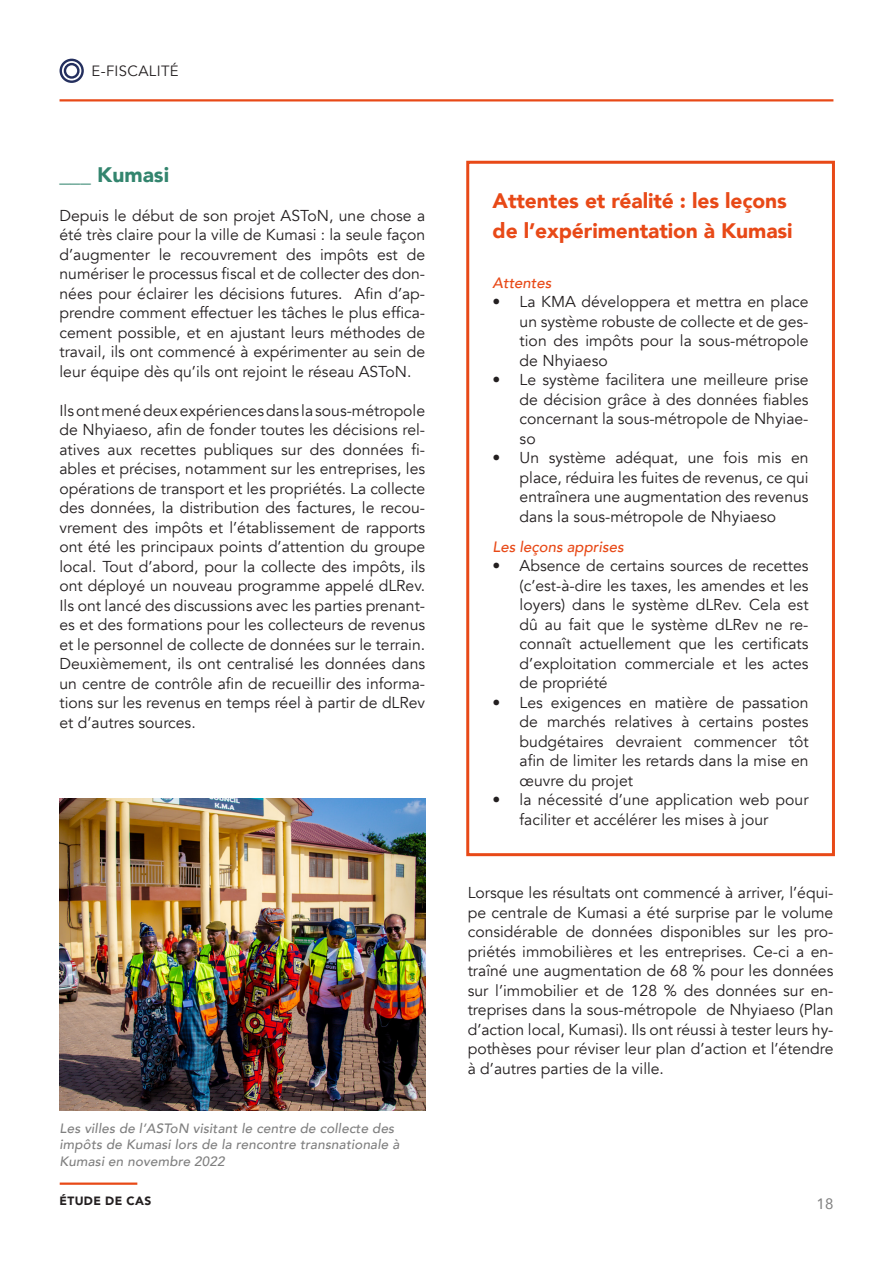
<style>
.page{position:relative;width:893px;height:1263px;background:#fff}
.page>*{position:absolute;margin:0;border:0;box-sizing:border-box;transform-origin:0 0}
._08_texte_sous-titre{font:900 21px/30px "Avenir";letter-spacing:-.005em;color:#e84917}
._06_texte_sous-titre{font:900 21px "Avenir";color:#33856e}
._01_body_text{font:15.75px/19.5px "Avenir";color:#231f20;text-align:justify}
._06_texte_sous-titre-2{font:15.75px/19.5px "Avenir";color:#231f20;text-align:justify}
._08-2_texte_sous-tit{font:italic 500 15px "Avenir";color:#e84917}
.t1{font:15px "Avenir";color:#7f7f7f}
.t2{font:14.85px "Avenir";letter-spacing:.025em;color:#231f20}
._05_text_photos{font:italic 500 13.5px/16.2px "Avenir";letter-spacing:.01em;color:#7f7f7f}
.t3{font:900 12px "Avenir";letter-spacing:.03em;color:#231f20}
</style>
<div class="page">
<img style="left:59px;top:799px;width:366px;height:311px">
<div style="left:466px;top:161px;width:369px;height:695px;border:3px solid #e84917"></div>
<hr style="left:60px;top:1182px;width:77px;height:3px;background:#e84917">
<div style="left:60px;top:59px;width:24px;height:24px;border:2px solid #242f5e;border-radius:50%"></div>
<hr style="left:60px;top:99px;width:773px;height:2px;background:#e84917">
<div style="left:64px;top:63px;width:16px;height:16px;border:2px solid #242f5e;border-radius:50%"></div>
<p class="t2" style="left:92px;top:62px;width:89px">E-FISCALITÉ</p>
<p class="_06_texte_sous-titre" style="left:59px;top:156px;width:111px">___ Kumasi</p>
<p class="_06_texte_sous-titre-2" style="left:59px;top:206px;width:367px">Depuis le début de son projet ASToN, une chose a été très claire pour la ville de Kumasi : la seule façon d’augmenter le recouvrement des impôts est de numériser le processus fiscal et de collecter des don&shy;nées pour éclairer les décisions futures. Afin d’ap&shy;prendre comment effectuer les tâches le plus effica&shy;cement possible, et en ajustant leurs méthodes de travail, ils ont commencé à expérimenter au sein de leur équipe dès qu’ils ont rejoint le réseau ASToN.</p>
<p class="_01_body_text" style="left:59px;top:401px;width:367px">Ils ont mené deux expériences dans la sous-métropole de Nhyiaeso, afin de fonder toutes les décisions rel&shy;atives aux recettes publiques sur des données fi&shy;ables et précises, notamment sur les entreprises, les opérations de transport et les propriétés. La collecte des données, la distribution des factures, le recou&shy;vrement des impôts et l’établissement de rapports ont été les principaux points d’attention du groupe local. Tout d’abord, pour la collecte des impôts, ils ont déployé un nouveau programme appelé dLRev.<br>Ils ont lancé des discussions avec les parties prenant&shy;es et des formations pour les collecteurs de revenus et le personnel de collecte de données sur le terrain.<br>Deuxièmement, ils ont centralisé les données dans un centre de contrôle afin de recueillir des informa&shy;tions sur les revenus en temps réel à partir de dLRev et d’autres sources.</p>
<p class="_05_text_photos" style="left:60px;top:1120px;width:341px">Les villes de l’ASToN visitant le centre de collecte des impôts de Kumasi lors de la rencontre transnationale à<br>Kumasi en novembre 2022</p>
<p class="t3" style="left:60px;top:1190px;width:93px">ÉTUDE DE CAS</p>
<p class="_08_texte_sous-titre" style="left:493px;top:185px;width:301px">Attentes et réalité : les leçons de l’expérimentation à Kumasi</p>
<p class="_08-2_texte_sous-tit" style="left:493px;top:273px;width:60px">Attentes</p>
<p class="_01_body_text" style="left:520px;top:292px;width:290px;text-indent:-27px">• La KMA développera et mettra en place un système robuste de collecte et de ges&shy;tion des impôts pour la sous-métropole de Nhyiaeso</p>
<p class="_01_body_text" style="left:520px;top:370px;width:290px;text-indent:-27px">• Le système facilitera une meilleure prise de décision grâce à des données fiables concernant la sous-métropole de Nhyiae&shy;so</p>
<p class="_01_body_text" style="left:520px;top:448px;width:290px;text-indent:-27px">• Un système adéquat, une fois mis en place, réduira les fuites de revenus, ce qui entraînera une augmentation des revenus dans la sous-métropole de Nhyiaeso</p>
<p class="_08-2_texte_sous-tit" style="left:493px;top:537px;width:133px">Les leçons apprises</p>
<p class="_01_body_text" style="left:520px;top:556px;width:290px;text-indent:-27px">• Absence de certains sources de recettes (c’est-à-dire les taxes, les amendes et les loyers) dans le système dLRev. Cela est dû au fait que le système dLRev ne re&shy;connaît actuellement que les certificats d’exploitation commerciale et les actes de propriété</p>
<p class="_01_body_text" style="left:520px;top:693px;width:290px;text-indent:-27px">• Les exigences en matière de passation de marchés relatives à certains postes budgétaires devraient commencer tôt afin de limiter les retards dans la mise en œuvre du projet</p>
<p class="_01_body_text" style="left:520px;top:790px;width:290px;text-indent:-27px">• la nécessité d’une application web pour faciliter et accélérer les mises à jour</p>
<p class="_01_body_text" style="left:468px;top:883px;width:367px">Lorsque les résultats ont commencé à arriver, l’équi&shy;pe centrale de Kumasi a été surprise par le volume considérable de données disponibles sur les pro&shy;priétés immobilières et les entreprises. Ce-ci a en&shy;traîné une augmentation de 68 % pour les données sur l’immobilier et de 128 % des données sur en&shy;treprises dans la sous-métropole de Nhyiaeso (Plan d’action local, Kumasi). Ils ont réussi à tester leurs hy&shy;pothèses pour réviser leur plan d’action et l’étendre à d’autres parties de la ville.</p>
<p class="t1" style="left:816px;top:1192px;width:19px">18</p>
</div>
